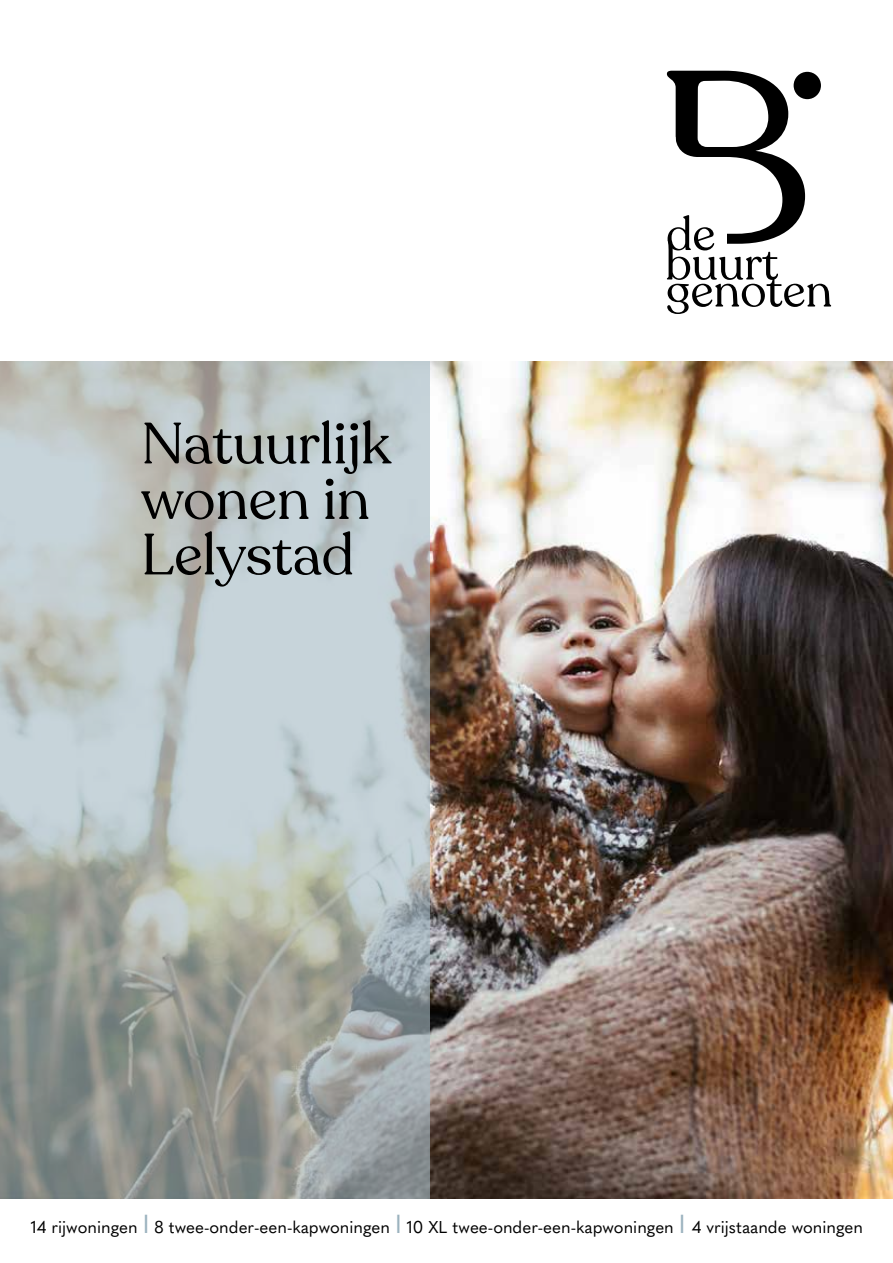
<style>
.page{position:relative;width:893px;height:1263px;background:#fff}
.page>*{position:absolute;margin:0;border:0;box-sizing:border-box;transform-origin:0 0}
.t1{font:243.75px "Recoleta Regular DEMO";color:#000}
.t2{font:57.45px/55.5px "Recoleta Regular DEMO";color:#000}
.t3{font:16.95px "Quasimoda";color:#000}
.s1{font-size:25.8px;color:#9cb3bf}
</style>
<div class="page">
<img style="left:429px;top:361px;width:464px;height:838px">
<div style="left:794px;top:72px;width:27px;height:27px;background:#000;border-radius:50%"></div>
<svg style="left:667px;top:215px;width:164px;height:99px"></svg>
<svg style="left:0;top:361px;width:429px;height:838px;background:#b0b7b6"></svg>
<h2 class="t2" style="left:141px;top:419px;width:251px">Natuurlijk wonen in<br>Lelystad</h2>
<h1 class="t1" style="left:652px;top:49px;width:162px">B</h1>
<p class="t3" style="left:31px;top:1214px;width:834px">14 rijwoningen <span class="s1">I</span> 8 twee-onder-een-kapwoningen <span class="s1">I</span> 10 XL twee-onder-een-kapwoningen <span class="s1">I</span> 4 vrijstaande woningen</p>
</div>
